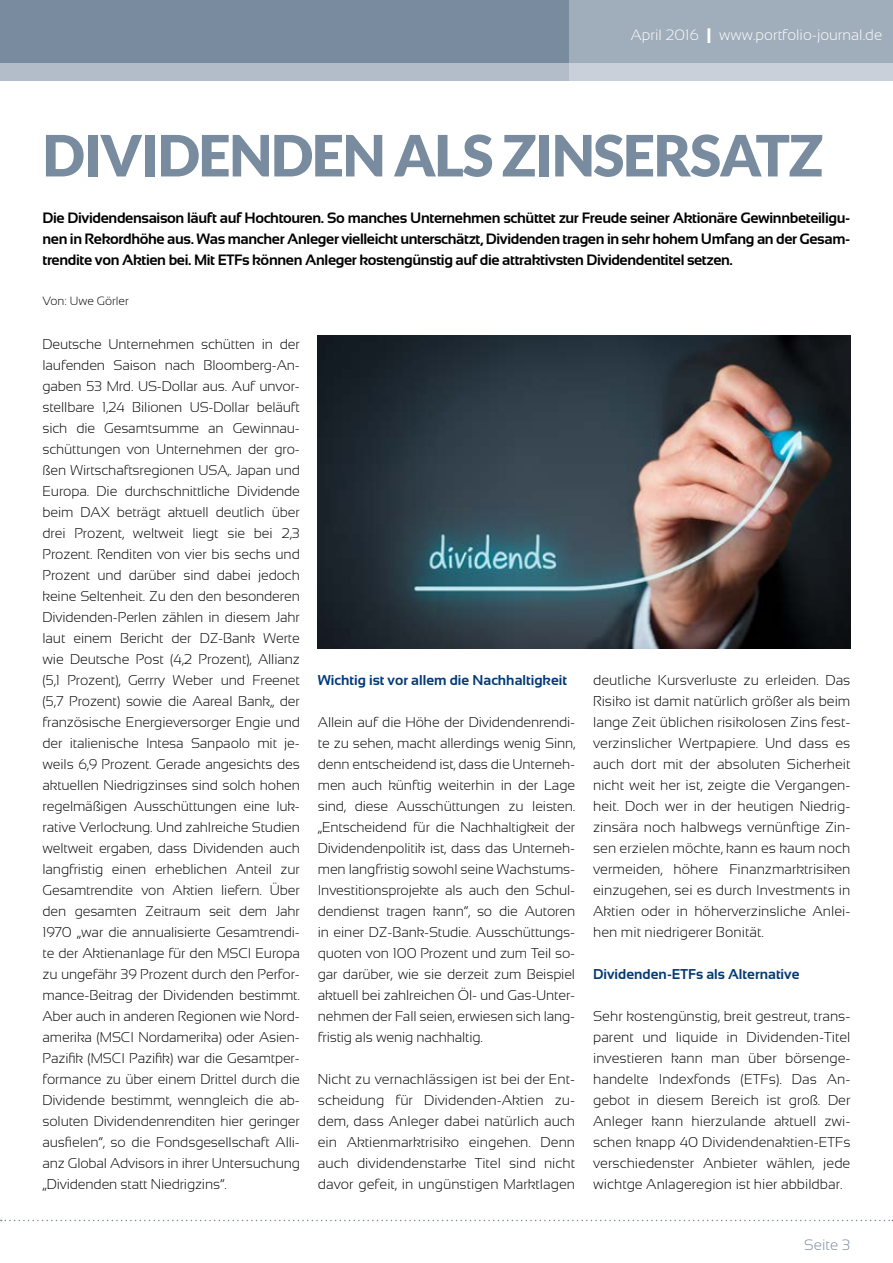
<style>
.page{position:relative;width:893px;height:1263px;background:#fff}
.page>*{position:absolute;margin:0;border:0;box-sizing:border-box;transform-origin:0 0}
.t1{font:900 57px "Lato";letter-spacing:-.025em;color:#788b9f}
.t2{font:700 15px/21px "Sansation";letter-spacing:-.025em;color:#000;text-align:justify}
.t3{font:300 15px "Sansation";color:#fff}
.t4{font:300 15px "Sansation";color:#788b9f}
.t5{font:300 14.25px/21px "Sansation";color:#000;text-align:justify}
.t6{font:700 14.25px "Sansation";color:#003a78}
.t7{font:300 14.1px/21px "Sansation";letter-spacing:-.01em;color:#000;text-align:justify}
.t8{font:300 12px "Sansation";color:#000}
.s1{font-weight:700;font-size:21px}
</style>
<div class="page">
<div style="left:0;top:0;width:893px;height:81px;background:#788b9f"></div>
<div style="left:0;top:64px;width:893px;height:17px;background:#b3bdc9"></div>
<svg style="left:570px;top:0;width:323px;height:81px;background:#a9b4c1"></svg>
<svg style="left:1px;top:1220px;width:892px;height:1px"></svg>
<img style="left:318px;top:336px;width:532px;height:313px">
<p class="t3" style="left:631px;top:26px;width:253px">April 2016 <span class="s1">I</span> www.portfolio-journal.de</p>
<h1 class="t1" style="left:43px;top:122px;width:782px">DIVIDENDEN ALS ZINSERSATZ</h1>
<p class="t2" style="left:43px;top:207px;width:809px">Die Dividendensaison läuft auf Hochtouren. So manches Unternehmen schüttet zur Freude seiner Aktionäre Gewinnbeteiligu&shy;nen in Rekordhöhe aus. Was mancher Anleger vielleicht unterschätzt, Dividenden tragen in sehr hohem Umfang an der Gesam&shy;trendite von Aktien bei. Mit ETFs können Anleger kostengünstig auf die attraktivsten Dividendentitel setzen.</p>
<p class="t8" style="left:43px;top:294px;width:88px">Von: Uwe Görler</p>
<p class="t7" style="left:43px;top:334px;width:259px">Deutsche Unternehmen schütten in der laufenden Saison nach Bloomberg-An&shy;gaben 53 Mrd. US-Dollar aus. Auf unvor&shy;stellbare 1,24 Bilionen US-Dollar beläuft sich die Gesamtsumme an Gewinnau&shy;schüttungen von Unternehmen der gro&shy;ßen Wirtschaftsregionen USA,. Japan und Europa. Die durchschnittliche Dividende beim DAX beträgt aktuell deutlich über drei Prozent, weltweit liegt sie bei 2,3<br>Prozent. Renditen von vier bis sechs und Prozent und darüber sind dabei jedoch keine Seltenheit. Zu den den besonderen Dividenden-Perlen zählen in diesem Jahr laut einem Bericht der DZ-Bank Werte wie Deutsche Post (4,2 Prozent), Allianz (5,1 Prozent), Gerrry Weber und Freenet (5,7 Prozent) sowie die Aareal Bank,, der französische Energieversorger Engie und der italienische Intesa Sanpaolo mit je&shy;weils 6,9 Prozent. Gerade angesichts des aktuellen Niedrigzinses sind solch hohen regelmäßigen Ausschüttungen eine luk&shy;rative Verlockung. Und zahlreiche Studien weltweit ergaben, dass Dividenden auch langfristig einen erheblichen Anteil zur Gesamtrendite von Aktien liefern. Über den gesamten Zeitraum seit dem Jahr 1970 „war die annualisierte Gesamtrendi&shy;te der Aktienanlage für den MSCI Europa zu ungefähr 39 Prozent durch den Perfor&shy;mance-Beitrag der Dividenden bestimmt.<br>Aber auch in anderen Regionen wie Nord&shy;amerika (MSCI Nordamerika) oder Asien-Pazifik (MSCI Pazifik) war die Gesamtper&shy;formance zu über einem Drittel durch die Dividende bestimmt, wenngleich die ab&shy;soluten Dividendenrenditen hier geringer ausfielen“, so die Fondsgesellschaft Alli&shy;anz Global Advisors in ihrer Untersuchung „Dividenden statt Niedrigzins“.</p>
<p class="t6" style="left:318px;top:672px;width:251px">Wichtig ist vor allem die Nachhaltigkeit</p>
<p class="t7" style="left:318px;top:712px;width:259px">Allein auf die Höhe der Dividendenrendi&shy;te zu sehen, macht allerdings wenig Sinn, denn entscheidend ist, dass die Unterneh&shy;men auch künftig weiterhin in der Lage sind, diese Ausschüttungen zu leisten. „Entscheidend für die Nachhaltigkeit der Dividendenpolitik ist, dass das Unterneh&shy;men langfristig sowohl seine Wachstums-Investitionsprojekte als auch den Schul&shy;dendienst tragen kann“, so die Autoren in einer DZ-Bank-Studie. Ausschüttungs&shy;quoten von 100 Prozent und zum Teil so&shy;gar darüber, wie sie derzeit zum Beispiel aktuell bei zahlreichen Öl- und Gas-Unter&shy;nehmen der Fall seien, erwiesen sich lang&shy;fristig als wenig nachhaltig.</p>
<p class="t5" style="left:318px;top:1069px;width:259px">Nicht zu vernachlässigen ist bei der Ent&shy;scheidung für Dividenden-Aktien zu&shy;dem, dass Anleger dabei natürlich auch ein Aktienmarktrisiko eingehen. Denn auch dividendenstarke Titel sind nicht davor gefeit, in ungünstigen Marktlagen</p>
<p class="t5" style="left:593px;top:670px;width:259px">deutliche Kursverluste zu erleiden. Das Risiko ist damit natürlich größer als beim lange Zeit üblichen risikolosen Zins fest&shy;verzinslicher Wertpapiere. Und dass es auch dort mit der absoluten Sicherheit nicht weit her ist, zeigte die Vergangen&shy;heit. Doch wer in der heutigen Niedrig&shy;zinsära noch halbwegs vernünftige Zin&shy;sen erzielen möchte, kann es kaum noch vermeiden, höhere Finanzmarktrisiken einzugehen, sei es durch Investments in Aktien oder in höherverzinsliche Anlei&shy;hen mit niedrigerer Bonität.</p>
<p class="t6" style="left:593px;top:966px;width:208px">Dividenden-ETFs als Alternative</p>
<p class="t5" style="left:593px;top:1006px;width:259px">Sehr kostengünstig, breit gestreut, trans&shy;parent und liquide in Dividenden-Titel investieren kann man über börsenge&shy;handelte Indexfonds (ETFs). Das An&shy;gebot in diesem Bereich ist groß. Der Anleger kann hierzulande aktuell zwi&shy;schen knapp 40 Dividendenaktien-ETFs verschiedenster Anbieter wählen, jede wichtge Anlageregion ist hier abbildbar.</p>
<p class="t4" style="left:804px;top:1236px;width:48px">Seite 3</p>
</div>
